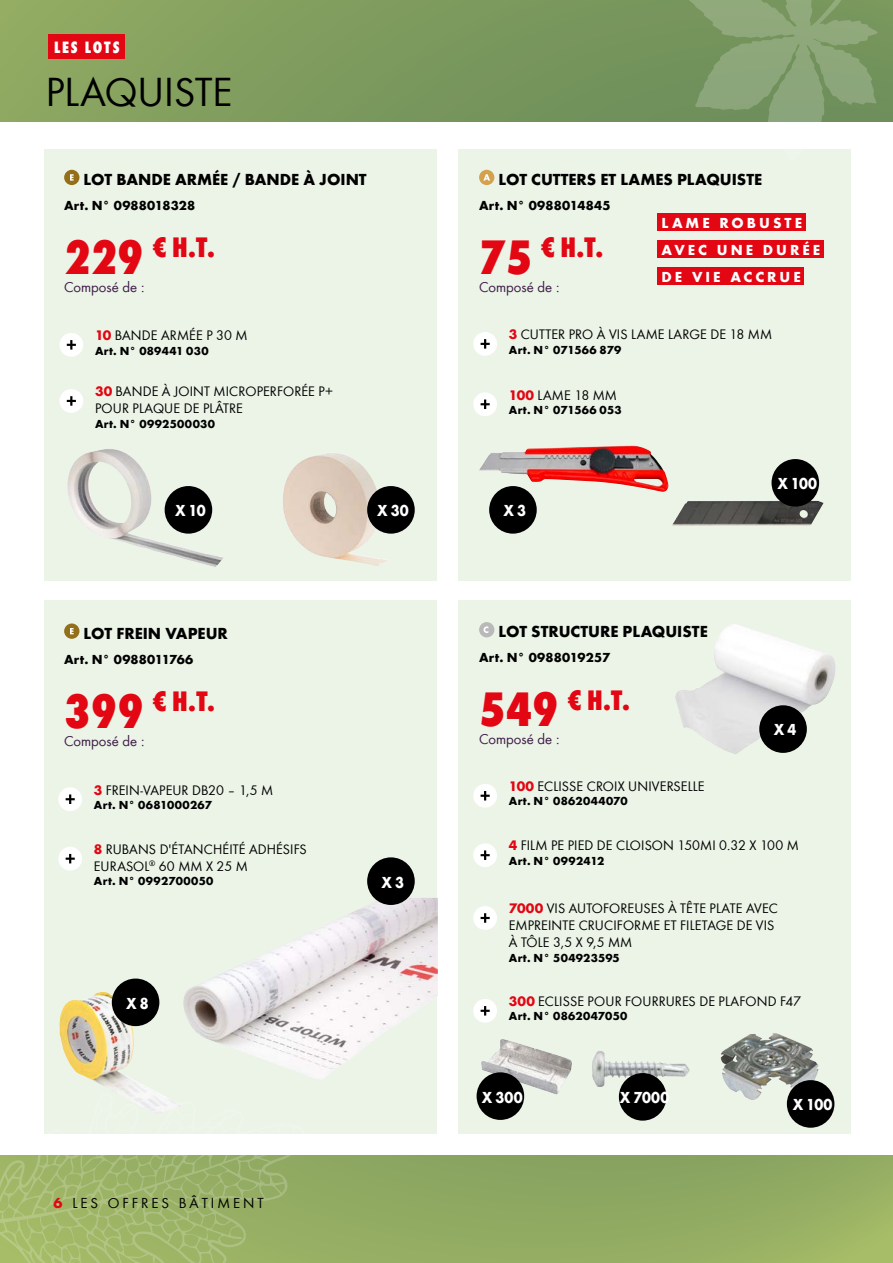
<style>
.page{position:relative;width:893px;height:1263px;background:#fff}
.page>*{position:absolute;margin:0;border:0;box-sizing:border-box;transform-origin:0 0}
.t1{font:42px "Wuerth";color:#000}
.t2{font:800 condensed 29.1px "Wuerth";color:#e30613}
.t3{font:800 condensed 16.95px "Wuerth";letter-spacing:.11em;color:#fff}
.t4{font:700 16.5px "Wuerth";color:#000}
.t5{font:700 16.5px "Wuerth";color:#fff;scale:.9 1}
.t6{font:15px "Wuerth";color:#3e1c47}
.t7{font:700 15px/27px "Wuerth";letter-spacing:.2em;color:#fff}
.t8{font:15px "Wuerth Global";letter-spacing:.2em;color:#000}
.t9{font:14.25px/17.1px "Wuerth";letter-spacing:.01em;color:#000}
.t10{font:700 13.5px "Wuerth";letter-spacing:.015em;color:#000}
.t11{font:700 12px "Wuerth";letter-spacing:.025em;color:#000}
.s1{font-size:49.95px}
.s2{font-weight:700;color:#e30613}
</style>
<div class="page">
<div style="left:458px;top:149px;width:392px;height:431px;background:#ebf4e7"></div>
<div style="left:458px;top:601px;width:392px;height:533px;background:#ebf4e7"></div>
<div style="left:44px;top:149px;width:393px;height:431px;background:#ebf4e7"></div>
<div style="left:44px;top:601px;width:393px;height:533px;background:#ebf4e7"></div>
<svg style="left:0;top:0;width:893px;height:122px;background:#7e9b5e"></svg>
<div style="left:0;top:1156px;width:893px;height:107px;background:linear-gradient(to bottom,#89a461,#9ab264)"></div>
<svg style="left:688px;top:0;width:190px;height:162px"></svg>
<svg style="left:0;top:1155px;width:306px;height:108px;background:#9eb56a"></svg>
<div style="left:49px;top:35px;width:76px;height:24px;background:#e30613"></div>
<div style="left:64px;top:170px;width:15px;height:15px;background:#946f1a;border-radius:50%"></div>
<svg style="left:70px;top:174px;width:4px;height:7px"></svg>
<img style="left:67px;top:449px;width:156px;height:118px">
<div style="left:165px;top:486px;width:47px;height:48px;background:#000;border-radius:50%"></div>
<div style="left:59px;top:333px;width:24px;height:24px;background:#fff;border-radius:50%"></div>
<svg style="left:67px;top:340px;width:9px;height:10px"></svg>
<img style="left:283px;top:453px;width:104px;height:113px">
<div style="left:367px;top:486px;width:48px;height:48px;background:#000;border-radius:50%"></div>
<div style="left:59px;top:389px;width:24px;height:24px;background:#fff;border-radius:50%"></div>
<svg style="left:67px;top:396px;width:9px;height:10px"></svg>
<div style="left:64px;top:623px;width:15px;height:16px;background:#946f1a;border-radius:50%"></div>
<svg style="left:70px;top:628px;width:4px;height:6px"></svg>
<img style="left:184px;top:898px;width:254px;height:182px">
<div style="left:367px;top:857px;width:48px;height:48px;background:#000;border-radius:50%"></div>
<div style="left:58px;top:787px;width:24px;height:24px;background:#fff;border-radius:50%"></div>
<svg style="left:66px;top:794px;width:9px;height:10px"></svg>
<img style="left:59px;top:992px;width:125px;height:120px">
<div style="left:112px;top:978px;width:47px;height:48px;background:#000;border-radius:50%"></div>
<div style="left:58px;top:847px;width:24px;height:23px;background:#fff;border-radius:50%"></div>
<svg style="left:66px;top:854px;width:9px;height:9px"></svg>
<div style="left:479px;top:170px;width:15px;height:15px;background:#d4a24f;border-radius:50%"></div>
<svg style="left:483px;top:174px;width:7px;height:7px"></svg>
<img style="left:479px;top:446px;width:189px;height:46px">
<div style="left:489px;top:486px;width:48px;height:48px;background:#000;border-radius:50%"></div>
<div style="left:473px;top:332px;width:24px;height:24px;background:#fff;border-radius:50%"></div>
<svg style="left:481px;top:339px;width:9px;height:10px"></svg>
<img style="left:672px;top:501px;width:152px;height:24px">
<div style="left:771px;top:459px;width:48px;height:48px;background:#000;border-radius:50%"></div>
<div style="left:473px;top:392px;width:24px;height:24px;background:#fff;border-radius:50%"></div>
<svg style="left:481px;top:399px;width:9px;height:10px"></svg>
<div style="left:479px;top:622px;width:15px;height:15px;background:#b9b9b9;border-radius:50%"></div>
<svg style="left:483px;top:626px;width:5px;height:7px"></svg>
<img style="left:675px;top:624px;width:160px;height:130px">
<div style="left:759px;top:705px;width:48px;height:48px;background:#000;border-radius:50%"></div>
<div style="left:473px;top:843px;width:24px;height:24px;background:#fff;border-radius:50%"></div>
<svg style="left:481px;top:850px;width:9px;height:10px"></svg>
<img style="left:720px;top:1033px;width:73px;height:67px">
<div style="left:787px;top:1080px;width:47px;height:48px;background:#000;border-radius:50%"></div>
<div style="left:473px;top:784px;width:24px;height:24px;background:#fff;border-radius:50%"></div>
<svg style="left:481px;top:791px;width:9px;height:9px"></svg>
<img style="left:592px;top:1051px;width:98px;height:36px">
<div style="left:619px;top:1073px;width:47px;height:48px;background:#000;border-radius:50%"></div>
<div style="left:473px;top:906px;width:24px;height:24px;background:#fff;border-radius:50%"></div>
<svg style="left:481px;top:913px;width:9px;height:10px"></svg>
<img style="left:481px;top:1039px;width:91px;height:55px">
<div style="left:477px;top:1072px;width:47px;height:48px;background:#000;border-radius:50%"></div>
<div style="left:473px;top:999px;width:24px;height:24px;background:#fff;border-radius:50%"></div>
<svg style="left:481px;top:1006px;width:9px;height:9px"></svg>
<div style="left:657px;top:214px;width:148px;height:17px;background:#e30613"></div>
<div style="left:657px;top:241px;width:166px;height:17px;background:#e30613"></div>
<div style="left:657px;top:268px;width:147px;height:17px;background:#e30613"></div>
<p class="t3" style="left:54px;top:36px;width:67px">LES LOTS</p>
<h1 class="t1" style="left:46px;top:64px;width:188px">PLAQUISTE</h1>
<p class="t4" style="left:84px;top:167px;width:285px">LOT BANDE ARMÉE / BANDE À JOINT</p>
<p class="t10" style="left:64px;top:195px;width:133px">Art. N° 0988018328</p>
<h2 class="t2" style="left:64px;top:227px;width:153px"><span class="s1">229</span> € H.T.</h2>
<p class="t6" style="left:64px;top:277px;width:82px">Composé de :</p>
<p class="t4" style="left:498px;top:167px;width:265px">LOT CUTTERS ET LAMES PLAQUISTE</p>
<p class="t10" style="left:479px;top:195px;width:133px">Art. N° 0988014845</p>
<h2 class="t2" style="left:479px;top:227px;width:126px"><span class="s1">75</span> € H.T.</h2>
<p class="t6" style="left:479px;top:277px;width:82px">Composé de :</p>
<p class="t7" style="left:662px;top:208px;width:160px">LAME ROBUSTE<br>AVEC UNE DURÉE<br>DE VIE ACCRUE</p>
<p class="t9" style="left:95px;top:326px;width:154px"><span class="s2">10</span> BANDE ARMÉE P 30 M</p>
<p class="t11" style="left:95px;top:342px;width:115px">Art. N° 089441 030</p>
<p class="t9" style="left:509px;top:325px;width:265px"><span class="s2">3</span> CUTTER PRO À VIS LAME LARGE DE 18 MM</p>
<p class="t11" style="left:509px;top:341px;width:114px">Art. N° 071566 879</p>
<p class="t9" style="left:95px;top:382px;width:239px"><span class="s2">30</span> BANDE À JOINT MICROPERFORÉE P+<br>POUR PLAQUE DE PLÂTRE</p>
<p class="t11" style="left:95px;top:415px;width:122px">Art. N° 0992500030</p>
<p class="t9" style="left:509px;top:386px;width:110px"><span class="s2">100</span> LAME 18 MM</p>
<p class="t11" style="left:509px;top:401px;width:114px">Art. N° 071566 053</p>
<p class="t5" style="left:777px;top:471px;width:46px">X 100</p>
<p class="t5" style="left:175px;top:498px;width:36px">X 10</p>
<p class="t5" style="left:377px;top:498px;width:36px">X 30</p>
<p class="t5" style="left:504px;top:498px;width:27px">X 3</p>
<p class="t4" style="left:84px;top:621px;width:146px">LOT FREIN VAPEUR</p>
<p class="t10" style="left:64px;top:649px;width:131px">Art. N° 0988011766</p>
<h2 class="t2" style="left:64px;top:681px;width:153px"><span class="s1">399</span> € H.T.</h2>
<p class="t6" style="left:64px;top:730px;width:82px">Composé de :</p>
<p class="t4" style="left:498px;top:620px;width:211px">LOT STRUCTURE PLAQUISTE</p>
<p class="t10" style="left:479px;top:648px;width:133px">Art. N° 0988019257</p>
<h2 class="t2" style="left:479px;top:679px;width:153px"><span class="s1">549</span> € H.T.</h2>
<p class="t6" style="left:479px;top:729px;width:82px">Composé de :</p>
<p class="t5" style="left:774px;top:718px;width:27px">X 4</p>
<p class="t9" style="left:94px;top:780px;width:181px"><span class="s2">3</span> FREIN-VAPEUR DB20 – 1,5 M</p>
<p class="t11" style="left:94px;top:796px;width:119px">Art. N° 0681000267</p>
<p class="t9" style="left:509px;top:777px;width:197px"><span class="s2">100</span> ECLISSE CROIX UNIVERSELLE</p>
<p class="t11" style="left:509px;top:792px;width:120px">Art. N° 0862044070</p>
<p class="t9" style="left:94px;top:840px;width:214px"><span class="s2">8</span> RUBANS D'ÉTANCHÉITÉ ADHÉSIFS<br>EURASOL<sup>®</sup> 60 MM X 25 M</p>
<p class="t11" style="left:94px;top:873px;width:121px">Art. N° 0992700050</p>
<p class="t5" style="left:382px;top:870px;width:27px">X 3</p>
<p class="t9" style="left:509px;top:836px;width:292px"><span class="s2">4</span> FILM PE PIED DE CLOISON 150MI 0.32 X 100 M</p>
<p class="t11" style="left:509px;top:852px;width:97px">Art. N° 0992412</p>
<p class="t9" style="left:509px;top:899px;width:270px"><span class="s2">7000</span> VIS AUTOFOREUSES À TÊTE PLATE AVEC<br>EMPREINTE CRUCIFORME ET FILETAGE DE VIS<br>À TÔLE 3,5 X 9,5 MM</p>
<p class="t11" style="left:509px;top:949px;width:112px">Art. N° 504923595</p>
<p class="t5" style="left:126px;top:991px;width:27px">X 8</p>
<p class="t9" style="left:509px;top:992px;width:294px"><span class="s2">300</span> ECLISSE POUR FOURRURES DE PLAFOND F47</p>
<p class="t11" style="left:509px;top:1008px;width:120px">Art. N° 0862047050</p>
<p class="t5" style="left:482px;top:1085px;width:47px">X 300</p>
<p class="t5" style="left:620px;top:1085px;width:56px">X 7000</p>
<p class="t5" style="left:793px;top:1092px;width:46px">X 100</p>
<p class="t8" style="left:54px;top:1194px;width:211px"><span class="s2">6</span> LES OFFRES BÂTIMENT</p>
</div>
